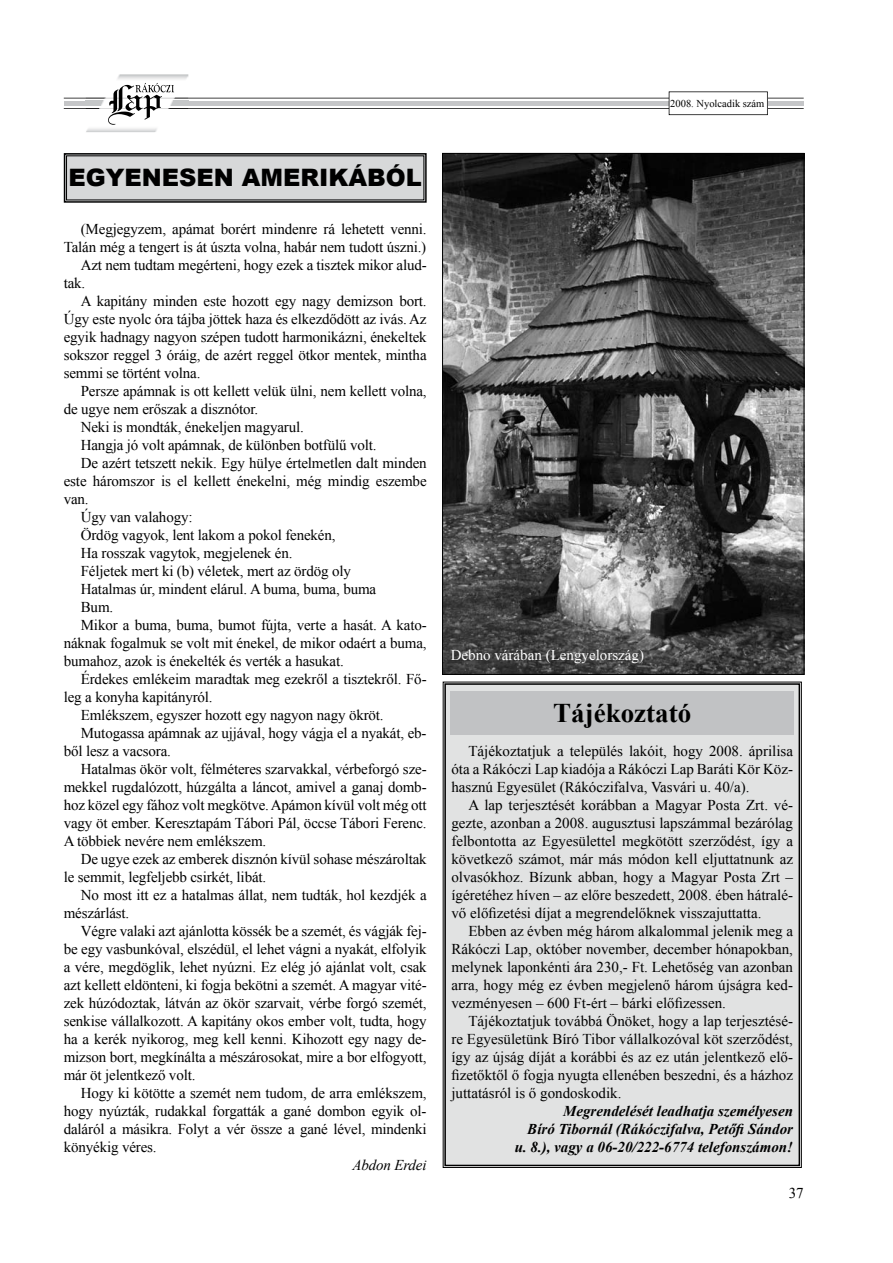
<style>
.page{position:relative;width:893px;height:1263px;background:#fff}
.page>*{position:absolute;margin:0;border:0;box-sizing:border-box;transform-origin:0 0}
.t1{font:700 27px "Times New Roman";color:#000}
.t2{font:900 24px "Arial";color:#000}
.t3{font:15px/18px "Times New Roman";letter-spacing:-.01em;color:#000;text-align:justify}
.t4{font:italic 700 15px/18px "Times New Roman";color:#000;text-align:right}
.t5{font:15px "Times New Roman";color:#fff}
.t6{font:italic 15px "Times New Roman";letter-spacing:-.01em;color:#000}
.t7{font:10.5px "Times New Roman";color:#000}
</style>
<div class="page">
<div style="left:443px;top:681px;width:359px;height:487px;background:#e1e2e2"></div>
<div style="left:444px;top:683px;width:356px;height:483px;border:2px solid #000"></div>
<hr style="left:64px;top:108px;width:740px;height:1px;background:#000">
<hr style="left:64px;top:98px;width:740px;height:1px;background:#000">
<div style="left:64px;top:101px;width:740px;height:5px;background:#c5c6c8"></div>
<img style="left:86px;top:74px;width:102px;height:58px">
<img style="left:86px;top:98px;width:102px;height:11px">
<img style="left:86px;top:101px;width:102px;height:4px">
<svg style="left:108px;top:83px;width:66px;height:42px"></svg>
<svg style="left:669px;top:91px;width:99px;height:24px"></svg>
<svg style="left:63px;top:153px;width:364px;height:50px"></svg>
<div style="left:451px;top:691px;width:343px;height:44px;background:#c1c2c4"></div>
<img style="left:444px;top:155px;width:358px;height:518px">
<h2 class="t2" style="left:69px;top:160px;width:355px">EGYENESEN AMERIKÁBÓL</h2>
<p class="t3" style="left:81px;top:220px;width:347px">(Megjegyzem, apámat borért mindenre rá lehetett venni.</p>
<p class="t3" style="left:64px;top:238px;width:364px">Talán még a tengert is át úszta volna, habár nem tudott úszni.)</p>
<p class="t3" style="left:81px;top:256px;width:347px">Azt nem tudtam megérteni, hogy ezek a tisztek mikor alud-</p>
<p class="t3" style="left:64px;top:274px;width:23px">tak.</p>
<p class="t3" style="left:81px;top:292px;width:347px">A kapitány minden este hozott egy nagy demizson bort.</p>
<p class="t3" style="left:64px;top:310px;width:364px">Úgy este nyolc óra tájba jöttek haza és elkezdődött az ivás. Az</p>
<p class="t3" style="left:64px;top:328px;width:364px">egyik hadnagy nagyon szépen tudott harmonikázni, énekeltek</p>
<p class="t3" style="left:64px;top:346px;width:364px">sokszor reggel 3 óráig, de azért reggel ötkor mentek, mintha</p>
<p class="t3" style="left:64px;top:364px;width:138px">semmi se történt volna.</p>
<p class="t3" style="left:81px;top:382px;width:347px">Persze apámnak is ott kellett velük ülni, nem kellett volna,</p>
<p class="t3" style="left:64px;top:400px;width:196px">de ugye nem erőszak a disznótor.</p>
<p class="t3" style="left:81px;top:418px;width:225px">Neki is mondták, énekeljen magyarul.</p>
<p class="t3" style="left:81px;top:436px;width:297px">Hangja jó volt apámnak, de különben botfülű volt.</p>
<p class="t3" style="left:81px;top:454px;width:347px">De azért tetszett nekik. Egy hülye értelmetlen dalt minden</p>
<p class="t3" style="left:64px;top:472px;width:364px">este háromszor is el kellett énekelni, még mindig eszembe</p>
<p class="t3" style="left:64px;top:490px;width:26px">van.</p>
<p class="t3" style="left:81px;top:508px;width:113px">Úgy van valahogy:</p>
<p class="t3" style="left:81px;top:526px;width:256px">Ördög vagyok, lent lakom a pokol fenekén,</p>
<p class="t3" style="left:81px;top:544px;width:213px">Ha rosszak vagytok, megjelenek én.</p>
<p class="t3" style="left:81px;top:562px;width:272px">Féljetek mert ki (b) véletek, mert az ördög oly</p>
<p class="t3" style="left:81px;top:580px;width:297px">Hatalmas úr, mindent elárul. A buma, buma, buma</p>
<p class="t3" style="left:81px;top:598px;width:34px">Bum.</p>
<p class="t3" style="left:81px;top:616px;width:347px">Mikor a buma, buma, bumot fújta, verte a hasát. A kato-</p>
<p class="t3" style="left:64px;top:634px;width:364px">náknak fogalmuk se volt mit énekel, de mikor odaért a buma,</p>
<p class="t3" style="left:64px;top:652px;width:282px">bumahoz, azok is énekelték és verték a hasukat.</p>
<p class="t3" style="left:81px;top:670px;width:347px">Érdekes emlékeim maradtak meg ezekről a tisztekről. Fő-</p>
<p class="t3" style="left:64px;top:688px;width:150px">leg a konyha kapitányról.</p>
<p class="t3" style="left:81px;top:706px;width:304px">Emlékszem, egyszer hozott egy nagyon nagy ökröt.</p>
<p class="t3" style="left:81px;top:724px;width:347px">Mutogassa apámnak az ujjával, hogy vágja el a nyakát, eb-</p>
<p class="t3" style="left:64px;top:742px;width:109px">ből lesz a vacsora.</p>
<p class="t3" style="left:81px;top:760px;width:347px">Hatalmas ökör volt, félméteres szarvakkal, vérbeforgó sze-</p>
<p class="t3" style="left:64px;top:778px;width:364px">mekkel rugdalózott, húzgálta a láncot, amivel a ganaj domb-</p>
<p class="t3" style="left:64px;top:796px;width:364px">hoz közel egy fához volt megkötve. Apámon kívül volt még ott</p>
<p class="t3" style="left:64px;top:814px;width:364px">vagy öt ember. Keresztapám Tábori Pál, öccse Tábori Ferenc.</p>
<p class="t3" style="left:64px;top:832px;width:204px">A többiek nevére nem emlékszem.</p>
<p class="t3" style="left:81px;top:850px;width:347px">De ugye ezek az emberek disznón kívül sohase mészároltak</p>
<p class="t3" style="left:64px;top:868px;width:204px">le semmit, legfeljebb csirkét, libát.</p>
<p class="t3" style="left:81px;top:886px;width:347px">No most itt ez a hatalmas állat, nem tudták, hol kezdjék a</p>
<p class="t3" style="left:64px;top:904px;width:67px">mészárlást.</p>
<p class="t3" style="left:81px;top:922px;width:347px">Végre valaki azt ajánlotta kössék be a szemét, és vágják fej-</p>
<p class="t3" style="left:64px;top:940px;width:364px">be egy vasbunkóval, elszédül, el lehet vágni a nyakát, elfolyik</p>
<p class="t3" style="left:64px;top:958px;width:364px">a vére, megdöglik, lehet nyúzni. Ez elég jó ajánlat volt, csak</p>
<p class="t3" style="left:64px;top:976px;width:364px">azt kellett eldönteni, ki fogja bekötni a szemét. A magyar vité-</p>
<p class="t3" style="left:64px;top:994px;width:364px">zek húzódoztak, látván az ökör szarvait, vérbe forgó szemét,</p>
<p class="t3" style="left:64px;top:1012px;width:364px">senkise vállalkozott. A kapitány okos ember volt, tudta, hogy</p>
<p class="t3" style="left:64px;top:1030px;width:364px">ha a kerék nyikorog, meg kell kenni. Kihozott egy nagy de-</p>
<p class="t3" style="left:64px;top:1048px;width:364px">mizson bort, megkínálta a mészárosokat, mire a bor elfogyott,</p>
<p class="t3" style="left:64px;top:1066px;width:133px">már öt jelentkező volt.</p>
<p class="t3" style="left:81px;top:1084px;width:347px">Hogy ki kötötte a szemét nem tudom, de arra emlékszem,</p>
<p class="t3" style="left:64px;top:1102px;width:364px">hogy nyúzták, rudakkal forgatták a gané dombon egyik ol-</p>
<p class="t3" style="left:64px;top:1120px;width:364px">daláról a másikra. Folyt a vér össze a gané lével, mindenki</p>
<p class="t3" style="left:64px;top:1138px;width:94px">könyékig véres.</p>
<p class="t6" style="left:352px;top:1155px;width:76px">Abdon Erdei</p>
<p class="t7" style="left:670px;top:96px;width:96px">2008. Nyolcadik szám</p>
<p class="t5" style="left:451px;top:644px;width:195px">Debno várában (Lengyelország)</p>
<h1 class="t1" style="left:553px;top:694px;width:139px">Tájékoztató</h1>
<p class="t3" style="left:451px;top:742px;width:343px;text-indent:17px">Tájékoztatjuk a település lakóit, hogy 2008. áprilisa óta a Rákóczi Lap kiadója a Rákóczi Lap Baráti Kör Köz&shy;hasznú Egyesület (Rákóczifalva, Vasvári u. 40/a).</p>
<p class="t3" style="left:451px;top:796px;width:343px;text-indent:17px">A lap terjesztését korábban a Magyar Posta Zrt. vé&shy;gezte, azonban a 2008. augusztusi lapszámmal bezárólag felbontotta az Egyesülettel megkötött szerződést, így a következő számot, már más módon kell eljuttatnunk az olvasókhoz. Bízunk abban, hogy a Magyar Posta Zrt – ígéretéhez híven – az előre beszedett, 2008. ében hátralé&shy;vő előfizetési díjat a megrendelőknek visszajuttatta.</p>
<p class="t3" style="left:451px;top:922px;width:343px;text-indent:17px">Ebben az évben még három alkalommal jelenik meg a Rákóczi Lap, október november, december hónapokban, melynek laponkénti ára 230,- Ft. Lehetőség van azonban arra, hogy még ez évben megjelenő három újságra ked&shy;vezményesen – 600 Ft-ért – bárki előfizessen.</p>
<p class="t3" style="left:451px;top:1012px;width:343px;text-indent:17px">Tájékoztatjuk továbbá Önöket, hogy a lap terjesztésé&shy;re Egyesületünk Bíró Tibor vállalkozóval köt szerződést, így az újság díját a korábbi és az ez után jelentkező elő&shy;fizetőktől ő fogja nyugta ellenében beszedni, és a házhoz juttatásról is ő gondoskodik.</p>
<p class="t4" style="left:515px;top:1102px;width:280px">Megrendelését leadhatja személyesen<br>Bíró Tibornál (Rákóczifalva, Petőfi Sándor u. 8.), vagy a 06-20/222-6774 telefonszámon!</p>
<p class="t3" style="left:789px;top:1184px;width:16px">37</p>
</div>
